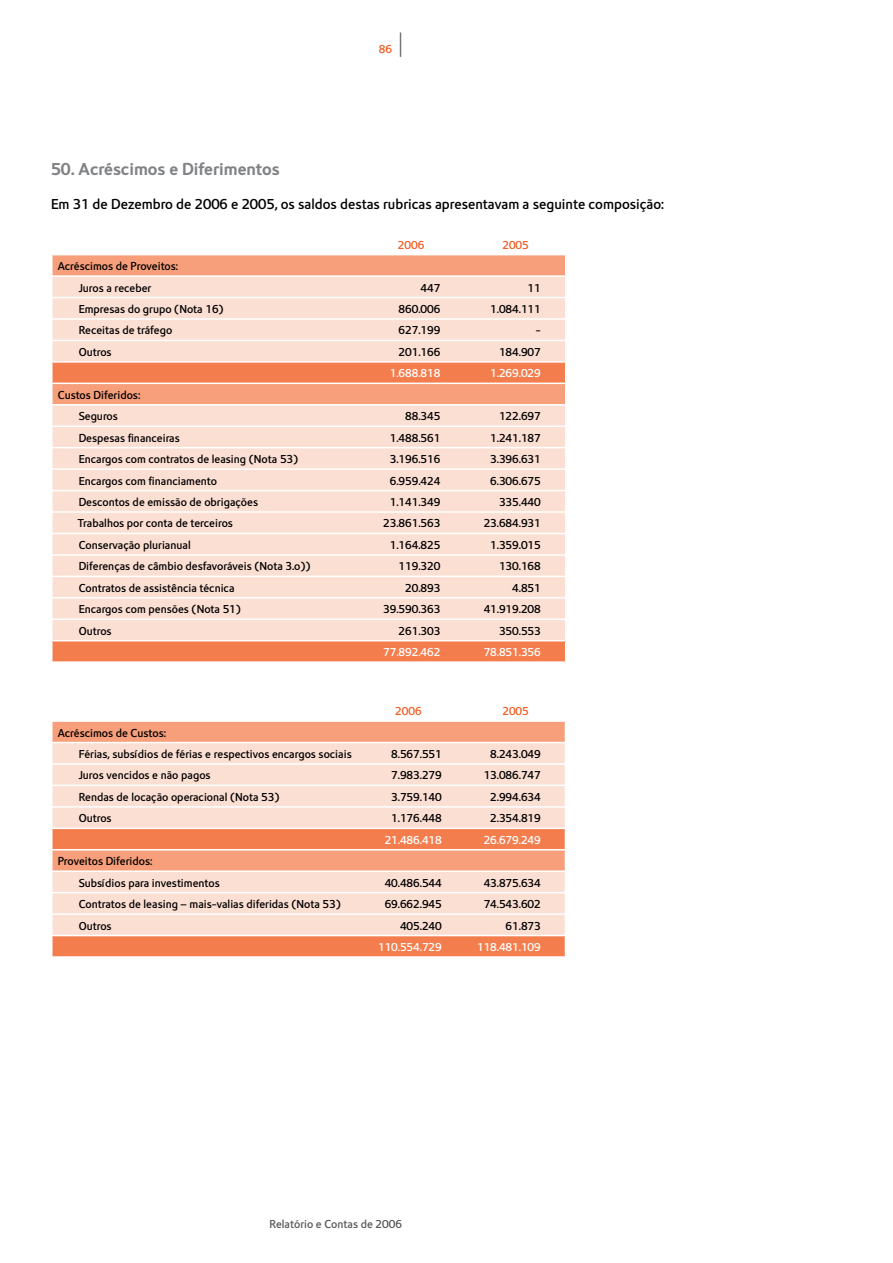
<style>
.page{position:relative;width:893px;height:1263px;background:#fff}
.page>*{position:absolute;margin:0;border:0;box-sizing:border-box;transform-origin:0 0}
.t1{font:18px "Metrolis Negro";color:#808285}
.t2{font:15px "Metrolis Redondo";color:#000}
.t3{font:12px/21.5px "Metrolis Redondo";color:#000;text-align:center}
.t4{font:12px "Metrolis Redondo";color:#fff}
.t5{font:12px "Metrolis Redondo";color:#58595b}
.t6{font:12px "Metrolis Redondo";color:#f15d22}
.s1{font-size:24px;color:#58595b}
</style>
<div class="page">
<div style="left:53px;top:255px;width:512px;height:20px;background:#f79e7a"></div>
<div style="left:53px;top:277px;width:512px;height:84px;background:#fcdfd3"></div>
<svg style="left:53px;top:363px;width:512px;height:298px;background:#facdba"></svg>
<hr style="left:51px;top:297px;width:515px;height:1px;background:#fff">
<hr style="left:51px;top:318px;width:515px;height:2px;background:#fff">
<hr style="left:51px;top:340px;width:515px;height:1px;background:#fff">
<hr style="left:51px;top:383px;width:515px;height:1px;background:#fff">
<hr style="left:51px;top:404px;width:515px;height:1px;background:#fff">
<hr style="left:51px;top:425px;width:515px;height:2px;background:#fff">
<hr style="left:51px;top:447px;width:515px;height:1px;background:#fff">
<hr style="left:51px;top:468px;width:515px;height:2px;background:#fff">
<hr style="left:51px;top:490px;width:515px;height:1px;background:#fff">
<hr style="left:51px;top:511px;width:515px;height:2px;background:#fff">
<hr style="left:51px;top:533px;width:515px;height:1px;background:#fff">
<hr style="left:51px;top:554px;width:515px;height:2px;background:#fff">
<hr style="left:51px;top:576px;width:515px;height:1px;background:#fff">
<hr style="left:51px;top:597px;width:515px;height:1px;background:#fff">
<hr style="left:51px;top:618px;width:515px;height:2px;background:#fff">
<hr style="left:51px;top:640px;width:515px;height:1px;background:#fff">
<div style="left:53px;top:722px;width:512px;height:20px;background:#f79e7a"></div>
<div style="left:53px;top:743px;width:512px;height:84px;background:#fcdfd3"></div>
<svg style="left:53px;top:829px;width:512px;height:127px;background:#f8b499"></svg>
<hr style="left:51px;top:763px;width:515px;height:2px;background:#fff">
<hr style="left:51px;top:785px;width:515px;height:1px;background:#fff">
<hr style="left:51px;top:806px;width:515px;height:2px;background:#fff">
<svg style="left:52px;top:808px;width:1px;height:19px"></svg>
<hr style="left:51px;top:849px;width:515px;height:1px;background:#fff">
<hr style="left:51px;top:870px;width:515px;height:2px;background:#fff">
<hr style="left:51px;top:892px;width:515px;height:1px;background:#fff">
<hr style="left:51px;top:913px;width:515px;height:2px;background:#fff">
<hr style="left:51px;top:935px;width:515px;height:1px;background:#fff">
<p class="t6" style="left:379px;top:42px;width:29px">86 <span class="s1">|</span></p>
<h1 class="t1" style="left:51px;top:159px;width:230px">50. Acréscimos e Diferimentos</h1>
<p class="t2" style="left:51px;top:196px;width:614px">Em 31 de Dezembro de 2006 e 2005, os saldos destas rubricas apresentavam a seguinte composição:</p>
<p class="t6" style="left:398px;top:238px;width:28px">2006</p>
<p class="t6" style="left:502px;top:238px;width:28px">2005</p>
<p class="t3" style="left:58px;top:255px;width:122px">Acréscimos de Proveitos:<br>Juros a receber</p>
<p class="t3" style="left:420px;top:277px;width:21px">447</p>
<p class="t3" style="left:528px;top:277px;width:15px">11</p>
<p class="t3" style="left:79px;top:298px;width:146px">Empresas do grupo (Nota 16)</p>
<p class="t3" style="left:399px;top:298px;width:43px">860.006</p>
<p class="t3" style="left:490px;top:298px;width:52px">1.084.111</p>
<p class="t3" style="left:79px;top:320px;width:95px">Receitas de tráfego</p>
<p class="t3" style="left:399px;top:320px;width:43px">627.199</p>
<p class="t3" style="left:536px;top:320px;width:6px">-</p>
<p class="t3" style="left:79px;top:341px;width:34px">Outros</p>
<p class="t3" style="left:399px;top:341px;width:43px">201.166</p>
<p class="t3" style="left:499px;top:341px;width:43px">184.907</p>
<p class="t4" style="left:390px;top:367px;width:52px">1.688.818</p>
<p class="t4" style="left:490px;top:367px;width:52px">1.269.029</p>
<p class="t3" style="left:58px;top:384px;width:84px">Custos Diferidos:<br>Seguros</p>
<p class="t3" style="left:405px;top:405px;width:37px">88.345</p>
<p class="t3" style="left:499px;top:405px;width:43px">122.697</p>
<p class="t3" style="left:79px;top:427px;width:103px">Despesas financeiras</p>
<p class="t3" style="left:390px;top:427px;width:52px">1.488.561</p>
<p class="t3" style="left:490px;top:427px;width:52px">1.241.187</p>
<p class="t3" style="left:79px;top:448px;width:221px">Encargos com contratos de leasing (Nota 53)</p>
<p class="t3" style="left:390px;top:448px;width:52px">3.196.516</p>
<p class="t3" style="left:490px;top:448px;width:52px">3.396.631</p>
<p class="t3" style="left:79px;top:470px;width:140px">Encargos com financiamento</p>
<p class="t3" style="left:390px;top:470px;width:52px">6.959.424</p>
<p class="t3" style="left:490px;top:470px;width:52px">6.306.675</p>
<p class="t3" style="left:79px;top:491px;width:181px">Descontos de emissão de obrigações</p>
<p class="t3" style="left:390px;top:491px;width:52px">1.141.349</p>
<p class="t3" style="left:499px;top:491px;width:43px">335.440</p>
<p class="t3" style="left:78px;top:513px;width:157px">Trabalhos por conta de terceiros</p>
<p class="t3" style="left:383px;top:513px;width:59px">23.861.563</p>
<p class="t3" style="left:484px;top:513px;width:59px">23.684.931</p>
<p class="t3" style="left:79px;top:534px;width:114px">Conservação plurianual</p>
<p class="t3" style="left:390px;top:534px;width:52px">1.164.825</p>
<p class="t3" style="left:490px;top:534px;width:52px">1.359.015</p>
<p class="t3" style="left:79px;top:556px;width:234px">Diferenças de câmbio desfavoráveis (Nota 3.o))</p>
<p class="t3" style="left:399px;top:556px;width:43px">119.320</p>
<p class="t3" style="left:499px;top:556px;width:43px">130.168</p>
<p class="t3" style="left:79px;top:577px;width:157px">Contratos de assistência técnica</p>
<p class="t3" style="left:405px;top:577px;width:37px">20.893</p>
<p class="t3" style="left:512px;top:577px;width:30px">4.851</p>
<p class="t3" style="left:79px;top:598px;width:164px">Encargos com pensões (Nota 51)</p>
<p class="t3" style="left:383px;top:598px;width:59px">39.590.363</p>
<p class="t3" style="left:484px;top:598px;width:59px">41.919.208</p>
<p class="t3" style="left:79px;top:620px;width:34px">Outros</p>
<p class="t3" style="left:399px;top:620px;width:43px">261.303</p>
<p class="t3" style="left:499px;top:620px;width:43px">350.553</p>
<p class="t4" style="left:383px;top:645px;width:59px">77.892.462</p>
<p class="t4" style="left:484px;top:645px;width:59px">78.851.356</p>
<p class="t3" style="left:79px;top:722px;width:274px;text-align:left;text-indent:-21px">Acréscimos de Custos:<br>Férias, subsídios de férias e respectivos encargos sociais</p>
<p class="t6" style="left:395px;top:704px;width:28px">2006</p>
<p class="t6" style="left:502px;top:704px;width:28px">2005</p>
<p class="t3" style="left:391px;top:743px;width:52px">8.567.551</p>
<p class="t3" style="left:490px;top:743px;width:52px">8.243.049</p>
<p class="t3" style="left:79px;top:765px;width:133px">Juros vencidos e não pagos</p>
<p class="t3" style="left:391px;top:765px;width:52px">7.983.279</p>
<p class="t3" style="left:484px;top:765px;width:59px">13.086.747</p>
<p class="t3" style="left:79px;top:786px;width:202px">Rendas de locação operacional (Nota 53)</p>
<p class="t3" style="left:391px;top:786px;width:52px">3.759.140</p>
<p class="t3" style="left:490px;top:786px;width:52px">2.994.634</p>
<p class="t3" style="left:79px;top:807px;width:34px">Outros</p>
<p class="t3" style="left:391px;top:807px;width:52px">1.176.448</p>
<p class="t3" style="left:490px;top:807px;width:52px">2.354.819</p>
<p class="t4" style="left:385px;top:833px;width:59px">21.486.418</p>
<p class="t4" style="left:484px;top:833px;width:59px">26.679.249</p>
<p class="t3" style="left:79px;top:850px;width:143px;text-align:left;text-indent:-21px">Proveitos Diferidos:<br>Subsídios para investimentos</p>
<p class="t3" style="left:385px;top:872px;width:59px">40.486.544</p>
<p class="t3" style="left:484px;top:872px;width:59px">43.875.634</p>
<p class="t3" style="left:79px;top:893px;width:264px">Contratos de leasing – mais-valias diferidas (Nota 53)</p>
<p class="t3" style="left:385px;top:893px;width:59px">69.662.945</p>
<p class="t3" style="left:484px;top:893px;width:59px">74.543.602</p>
<p class="t3" style="left:79px;top:915px;width:34px">Outros</p>
<p class="t3" style="left:400px;top:915px;width:43px">405.240</p>
<p class="t3" style="left:506px;top:915px;width:37px">61.873</p>
<p class="t4" style="left:378px;top:940px;width:65px">110.554.729</p>
<p class="t4" style="left:477px;top:940px;width:65px">118.481.109</p>
<p class="t5" style="left:270px;top:1217px;width:134px">Relatório e Contas de 2006</p>
</div>
